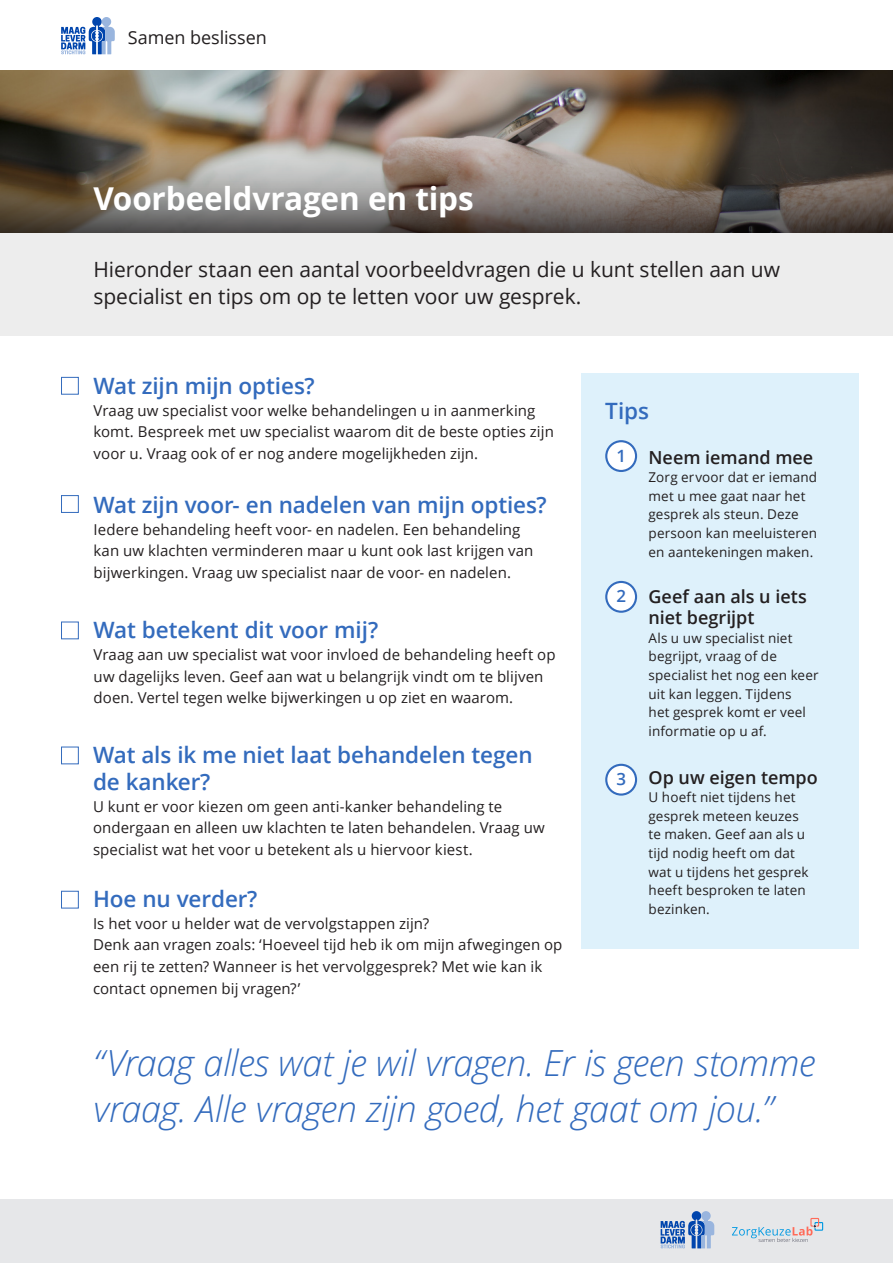
<style>
.page{position:relative;width:893px;height:1263px;background:#fff}
.page>*{position:absolute;margin:0;border:0;box-sizing:border-box;transform-origin:0 0}
.t1{font:italic 300 36px/45.6px "Open Sans";letter-spacing:-.015em;color:#336bbd}
.t2{font:700 31.5px "Open Sans";letter-spacing:-.005em;color:#fff}
.t3{font:600 22.5px/27px "Open Sans";letter-spacing:-.005em;color:#336bbd}
.t4{font:21px/27.6px "Open Sans";letter-spacing:-.005em;color:#231f20}
.t5{font:600 18px/21.6px "Open Sans";color:#231f20}
.t6{font:18px "Open Sans";letter-spacing:-.005em;color:#231f20}
.t7{font:600 16.95px "Open Sans";color:#336bbd}
.t8{font:15px/21.6px "Open Sans";letter-spacing:.005em;color:#231f20}
.t9{font:13.5px/18.6px "Open Sans";letter-spacing:.01em;color:#231f20}
</style>
<div class="page">
<img style="left:0;top:70px;width:893px;height:47px">
<img style="left:0;top:117px;width:893px;height:117px">
<div style="left:0;top:234px;width:893px;height:102px;background:#ededed"></div>
<div style="left:581px;top:373px;width:278px;height:576px;background:#def1fb"></div>
<div style="left:0;top:1200px;width:893px;height:63px;background:#e6e7e9"></div>
<svg style="left:661px;top:1211px;width:53px;height:37px"></svg>
<div style="left:606px;top:582px;width:30px;height:30px;background:#fff;border-radius:50%"></div>
<div style="left:605px;top:581px;width:32px;height:32px;border:2px solid #336bbd;border-radius:50%"></div>
<div style="left:606px;top:441px;width:30px;height:30px;background:#fff;border-radius:50%"></div>
<div style="left:605px;top:440px;width:32px;height:32px;border:2px solid #336bbd;border-radius:50%"></div>
<div style="left:606px;top:765px;width:30px;height:29px;background:#fff;border-radius:50%"></div>
<div style="left:605px;top:764px;width:32px;height:32px;border:2px solid #336bbd;border-radius:50%"></div>
<div style="left:61px;top:377px;width:18px;height:18px;background:#fff;border:1px solid #336bbd"></div>
<div style="left:61px;top:495px;width:18px;height:18px;background:#fff;border:1px solid #336bbd"></div>
<div style="left:61px;top:622px;width:18px;height:17px;background:#fff;border:1px solid #336bbd"></div>
<div style="left:61px;top:747px;width:18px;height:17px;background:#fff;border:1px solid #336bbd"></div>
<div style="left:61px;top:891px;width:18px;height:17px;background:#fff;border:1px solid #336bbd"></div>
<svg style="left:61px;top:17px;width:54px;height:37px"></svg>
<div style="left:810px;top:1218px;width:9px;height:8px;border:1px solid #ff6b59"></div>
<svg style="left:732px;top:1221px;width:92px;height:21px"></svg>
<p class="t6" style="left:128px;top:25px;width:141px">Samen beslissen</p>
<p class="t2" style="left:94px;top:176px;width:382px">Voorbeeldvragen en tips</p>
<p class="t4" style="left:94px;top:255px;width:688px">Hieronder staan een aantal voorbeeldvragen die u kunt stellen aan uw specialist en tips om op te letten voor uw gesprek.</p>
<p class="t3" style="left:94px;top:372px;width:222px">Wat zijn mijn opties?</p>
<p class="t8" style="left:94px;top:399px;width:462px">Vraag uw specialist voor welke behandelingen u in aanmerking komt. Bespreek met uw specialist waarom dit de beste opties zijn voor u. Vraag ook of er nog andere mogelijkheden zijn.</p>
<p class="t3" style="left:605px;top:397px;width:46px">Tips</p>
<p class="t7" style="left:616px;top:444px;width:11px">1</p>
<p class="t5" style="left:649px;top:446px;width:166px">Neem iemand mee</p>
<p class="t9" style="left:649px;top:468px;width:170px">Zorg ervoor dat er iemand met u mee gaat naar het gesprek als steun. Deze persoon kan meeluisteren en aantekeningen maken.</p>
<p class="t3" style="left:94px;top:491px;width:455px">Wat zijn voor- en nadelen van mijn opties?</p>
<p class="t8" style="left:94px;top:518px;width:441px">Iedere behandeling heeft voor- en nadelen. Een behandeling kan uw klachten verminderen maar u kunt ook last krijgen van bijwerkingen. Vraag uw specialist naar de voor- en nadelen.</p>
<p class="t3" style="left:94px;top:616px;width:286px">Wat betekent dit voor mij?</p>
<p class="t8" style="left:94px;top:643px;width:464px">Vraag aan uw specialist wat voor invloed de behandeling heeft op uw dagelijks leven. Geef aan wat u belangrijk vindt om te blijven doen. Vertel tegen welke bijwerkingen u op ziet en waarom.</p>
<p class="t3" style="left:93px;top:741px;width:441px">Wat als ik me niet laat behandelen tegen de kanker?</p>
<p class="t8" style="left:93px;top:795px;width:453px">U kunt er voor kiezen om geen anti-kanker behandeling te ondergaan en alleen uw klachten te laten behandelen. Vraag uw specialist wat het voor u betekent als u hiervoor kiest.</p>
<p class="t3" style="left:93px;top:885px;width:166px">Hoe nu verder?</p>
<p class="t8" style="left:93px;top:912px;width:338px">Is het voor u helder wat de vervolgstappen zijn?</p>
<p class="t8" style="left:93px;top:934px;width:471px">Denk aan vragen zoals: ‘Hoeveel tijd heb ik om mijn afwegingen op een rij te zetten? Wanneer is het vervolggesprek? Met wie kan ik contact opnemen bij vragen?’</p>
<p class="t7" style="left:616px;top:585px;width:11px">2</p>
<p class="t7" style="left:616px;top:767px;width:11px">3</p>
<p class="t5" style="left:649px;top:585px;width:160px">Geef aan als u iets niet begrijpt</p>
<p class="t9" style="left:649px;top:628px;width:172px">Als u uw specialist niet begrijpt, vraag of de specialist het nog een keer uit kan leggen. Tijdens<br>het gesprek komt er veel informatie op u af.</p>
<p class="t5" style="left:649px;top:766px;width:171px">Op uw eigen tempo</p>
<p class="t9" style="left:649px;top:788px;width:161px">U hoeft niet tijdens het gesprek meteen keuzes te maken. Geef aan als u tijd nodig heeft om dat wat u tijdens het gesprek heeft besproken te laten bezinken.</p>
<p class="t1" style="left:94px;top:1039px;width:723px">“Vraag alles wat je wil vragen. Er is geen stomme vraag. Alle vragen zijn goed, het gaat om jou.”</p>
</div>
